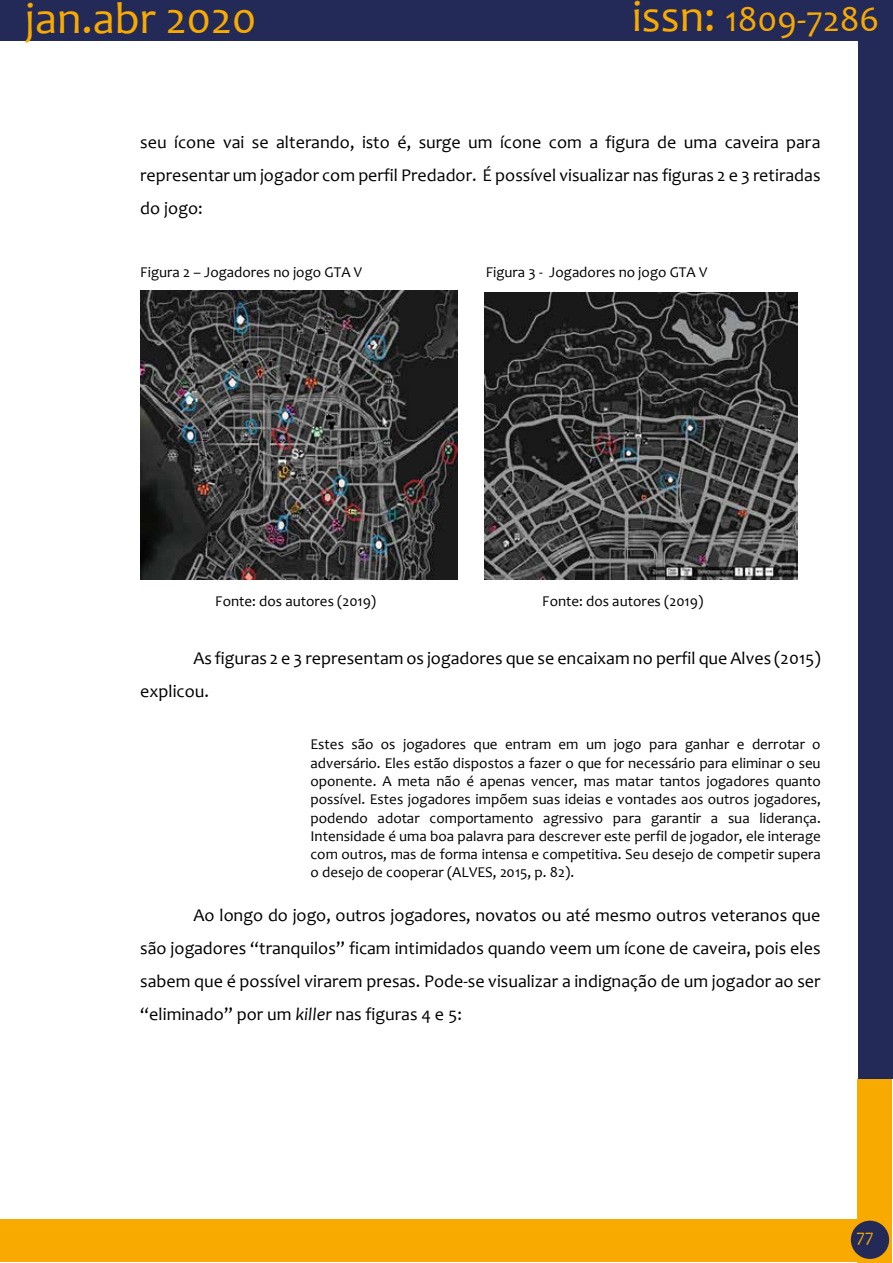
<style>
.page{position:relative;width:893px;height:1263px;background:#fff}
.page>*{position:absolute;margin:0;border:0;box-sizing:border-box;transform-origin:0 0}
.t1{font:45px "Candara";color:#f8aa00}
.t2{font:36px "Candara";color:#f8aa00}
.t3{font:18px/33px "Candara";color:#000;text-align:justify}
.t4{font:18px "Candara";color:#f8aa00}
.t5{font:15px/18.3px "Candara";color:#000;text-align:justify}
.s1{font-size:45px}
.s2{font-style:italic}
</style>
<div class="page">
<div style="left:858px;top:0;width:34px;height:1079px;background:#232a57"></div>
<div style="left:0;top:0;width:890px;height:41px;background:#232a57"></div>
<div style="left:857px;top:1079px;width:34px;height:184px;background:#f8aa00"></div>
<div style="left:0;top:1219px;width:860px;height:43px;background:#f8aa00"></div>
<div style="left:851px;top:1221px;width:38px;height:38px;background:#232a57;border-radius:50%"></div>
<img style="left:140px;top:290px;width:317px;height:290px">
<img style="left:485px;top:292px;width:313px;height:288px">
<h1 class="t1" style="left:25px;top:-9px;width:233px">jan.abr 2020</h1>
<h2 class="t2" style="left:632px;top:-3px;width:249px"><span class="s1">issn:</span> 1809-7286</h2>
<p class="t3" style="left:140px;top:126px;width:682px">seu ícone vai se alterando, isto é, surge um ícone com a figura de uma caveira para representar um jogador com perfil Predador. É possível visualizar nas figuras 2 e 3 retiradas do jogo:</p>
<p class="t5" style="left:140px;top:263px;width:223px">Figura 2 – Jogadores no jogo GTA V</p>
<p class="t5" style="left:486px;top:263px;width:223px">Figura 3 - Jogadores no jogo GTA V</p>
<p class="t5" style="left:215px;top:592px;width:162px">Fonte: dos autores (2019)</p>
<p class="t5" style="left:542px;top:592px;width:162px">Fonte: dos autores (2019)</p>
<p class="t3" style="left:140px;top:641px;width:682px;text-indent:53px">As figuras 2 e 3 representam os jogadores que se encaixam no perfil que Alves (2015) explicou.</p>
<p class="t5" style="left:310px;top:735px;width:512px">Estes são os jogadores que entram em um jogo para ganhar e derrotar o adversário. Eles estão dispostos a fazer o que for necessário para eliminar o seu oponente. A meta não é apenas vencer, mas matar tantos jogadores quanto possível. Estes jogadores impõem suas ideias e vontades aos outros jogadores, podendo adotar comportamento agressivo para garantir a sua liderança.<br>Intensidade é uma boa palavra para descrever este perfil de jogador, ele interage com outros, mas de forma intensa e competitiva. Seu desejo de competir supera o desejo de cooperar (ALVES, 2015, p. 82).</p>
<p class="t3" style="left:140px;top:898px;width:682px;text-indent:53px">Ao longo do jogo, outros jogadores, novatos ou até mesmo outros veteranos que são jogadores “tranquilos” ficam intimidados quando veem um ícone de caveira, pois eles sabem que é possível virarem presas. Pode-se visualizar a indignação de um jogador ao ser “eliminado” por um <span class="s2">killer</span> nas figuras 4 e 5:</p>
<p class="t4" style="left:856px;top:1224px;width:19px">77</p>
</div>
